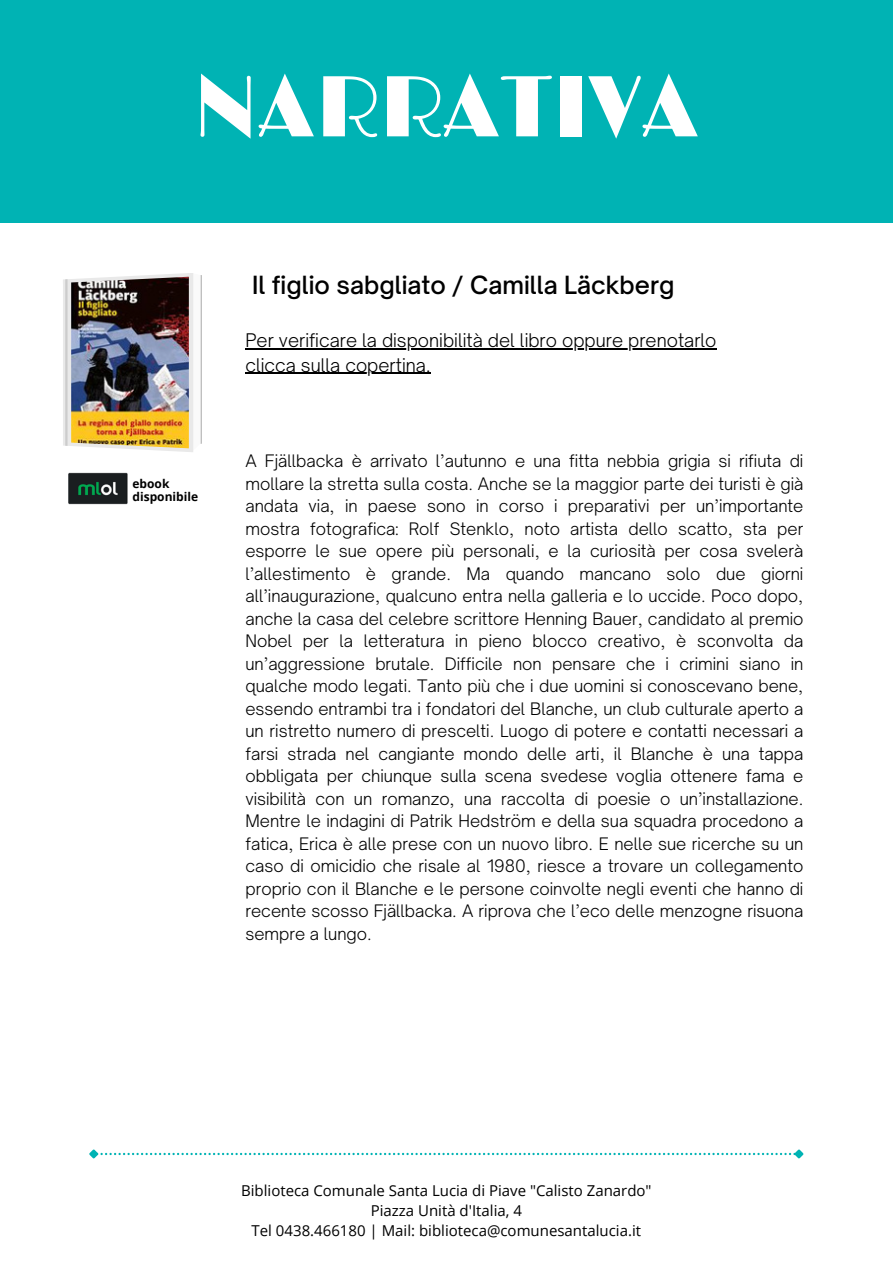
<style>
.page{position:relative;width:893px;height:1264px;background:#fff}
.page>*{position:absolute;margin:0;border:0;box-sizing:border-box;transform-origin:0 0}
.t1{font:86.85px "Limelight";color:#fff}
.t2{font:500 24px "Open Sauce One";color:#000}
.t3{font:300 18px "Open Sauce One";color:#000}
.t4{font:300 16.5px/22.5px "Open Sauce One";color:#000;text-align:justify}
.t5{font:15px "Open Sans";color:#000}
.t6{font:700 12px/13px "Open Sans";color:#000}
</style>
<div class="page">
<svg style="left:89px;top:1149px;width:715px;height:10px"></svg>
<div style="left:1px;top:0;width:891px;height:222px;background:#00b3b4"></div>
<svg style="left:63px;top:273px;width:139px;height:179px"></svg>
<hr style="left:65px;top:279px;width:2px;height:167px;background:#ccc">
<img style="left:71px;top:277px;width:118px;height:171px">
<img style="left:68px;top:472px;width:60px;height:32px">
<hr style="left:245px;top:348px;width:471px;height:1px;background:#000">
<hr style="left:245px;top:373px;width:186px;height:1px;background:#000">
<p class="t1" style="left:193px;top:57px;width:508px">NARRATIVA</p>
<p class="t6" style="left:132px;top:476px;width:67px">ebook disponibile</p>
<p class="t2" style="left:252px;top:270px;width:424px">Il figlio sabgliato / Camilla Läckberg</p>
<p class="t3" style="left:245px;top:329px;width:472px">Per verificare la disponibilità del libro oppure prenotarlo</p>
<p class="t3" style="left:245px;top:353px;width:187px">clicca sulla copertina.</p>
<p class="t4" style="left:245px;top:450px;width:559px">A Fjällbacka è arrivato l’autunno e una fitta nebbia grigia si rifiuta di mollare la stretta sulla costa. Anche se la maggior parte dei turisti è già andata via, in paese sono in corso i preparativi per un’importante mostra fotografica: Rolf Stenklo, noto artista dello scatto, sta per esporre le sue opere più personali, e la curiosità per cosa svelerà l’allestimento è grande. Ma quando mancano solo due giorni all’inaugurazione, qualcuno entra nella galleria e lo uccide. Poco dopo, anche la casa del celebre scrittore Henning Bauer, candidato al premio Nobel per la letteratura in pieno blocco creativo, è sconvolta da un’aggressione brutale. Difficile non pensare che i crimini siano in qualche modo legati. Tanto più che i due uomini si conoscevano bene, essendo entrambi tra i fondatori del Blanche, un club culturale aperto a un ristretto numero di prescelti. Luogo di potere e contatti necessari a farsi strada nel cangiante mondo delle arti, il Blanche è una tappa obbligata per chiunque sulla scena svedese voglia ottenere fama e visibilità con un romanzo, una raccolta di poesie o un’installazione.<br>Mentre le indagini di Patrik Hedström e della sua squadra procedono a fatica, Erica è alle prese con un nuovo libro. E nelle sue ricerche su un caso di omicidio che risale al 1980, riesce a trovare un collegamento proprio con il Blanche e le persone coinvolte negli eventi che hanno di recente scosso Fjällbacka. A riprova che l’eco delle menzogne risuona sempre a lungo.</p>
<p class="t5" style="left:241px;top:1179px;width:412px">Biblioteca Comunale Santa Lucia di Piave "Calisto Zanardo"</p>
<p class="t5" style="left:371px;top:1200px;width:153px">Piazza Unità d'Italia, 4</p>
<p class="t5" style="left:251px;top:1220px;width:391px">Tel 0438.466180 | Mail: biblioteca@comunesantalucia.it</p>
</div>
